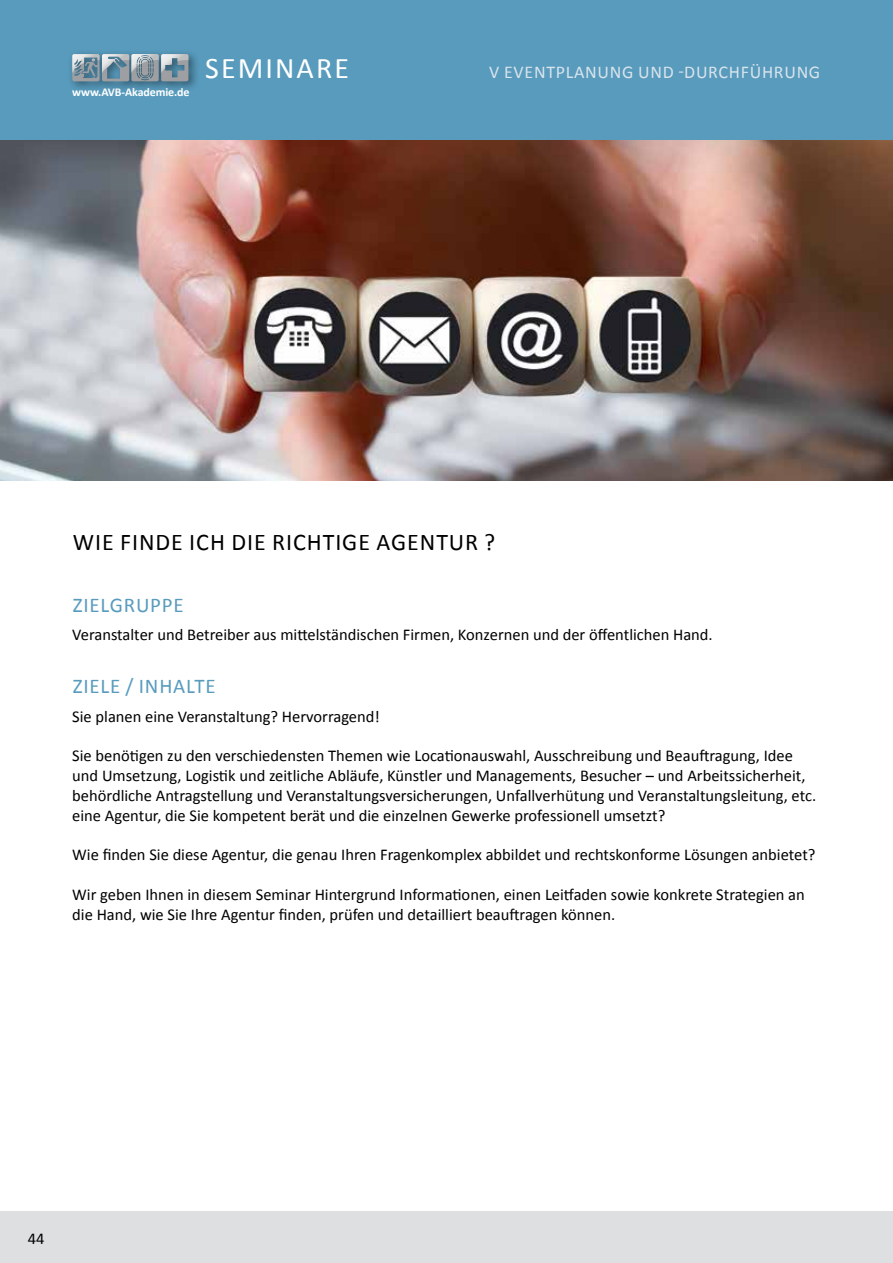
<style>
.page{position:relative;width:893px;height:1263px;background:#fff}
.page>*{position:absolute;margin:0;border:0;box-sizing:border-box;transform-origin:0 0}
.t1{font:30px "Calibri";letter-spacing:.07em;color:#fff}
.t2{font:24px "Calibri";letter-spacing:.04em;color:#000}
.t3{font:21px "Calibri";letter-spacing:.04em;color:#589bbd}
.t4{font:18px "Calibri";color:#dae4ec}
.t5{font:16.5px/19.8px "Calibri";color:#000}
.t6{font:700 12px "Calibri";letter-spacing:-.01em;color:#fff}
</style>
<div class="page">
<div style="left:0;top:0;width:893px;height:140px;background:#589bbd"></div>
<div style="left:0;top:1212px;width:893px;height:51px;background:#dddfe1"></div>
<img style="left:0;top:140px;width:893px;height:340px">
<div style="left:67px;top:49px;width:133px;height:43px;background:#000;opacity:.45"></div>
<svg style="left:72px;top:54px;width:116px;height:27px;background:#90a1aa"></svg>
<p class="t6" style="left:72px;top:85px;width:119px">www.AVB-Akademie.de</p>
<h1 class="t1" style="left:205px;top:49px;width:145px">SEM INARE</h1>
<p class="t4" style="left:489px;top:61px;width:37px">V Eventplanung</p>
<p class="t4" style="left:638px;top:61px;width:8px">und</p>
<p class="t4" style="left:678px;top:61px;width:18px">-dur</p>
<p class="t4" style="left:719px;top:61px;width:23px">chführung</p>
<h2 class="t2" style="left:73px;top:526px;width:55px">Wie finde</h2>
<h2 class="t2" style="left:189px;top:526px;width:54px">ich die</h2>
<h2 class="t2" style="left:272px;top:526px;width:48px">richtige</h2>
<h2 class="t2" style="left:376px;top:526px;width:23px">Agentur</h2>
<h2 class="t2" style="left:484px;top:526px;width:13px">?</h2>
<p class="t3" style="left:73px;top:591px;width:110px">Zielgru ppe</p>
<p class="t5" style="left:72px;top:624px;width:642px">Veranstalter und Betreiber aus mittelständischen Firmen, Konzernen und der öffentlichen Hand.</p>
<p class="t3" style="left:73px;top:673px;width:87px">Ziele / Inha</p>
<p class="t3" style="left:186px;top:673px;width:28px">lte</p>
<p class="t5" style="left:72px;top:706px;width:309px">Sie planen eine Veranstaltung? Hervorragend!</p>
<p class="t5" style="left:72px;top:746px;width:745px">Sie benötigen zu den verschiedensten Themen wie Locationauswahl, Ausschreibung und Beauftragung, Idee und Umsetzung, Logistik und zeitliche Abläufe, Künstler und Managements, Besucher – und Arbeitssicherheit, behördliche Antragstellung und Veranstaltungsversicherungen, Unfallverhütung und Veranstaltungsleitung, etc. eine Agentur, die Sie kompetent berät und die einzelnen Gewerke professionell umsetzt?</p>
<p class="t5" style="left:72px;top:845px;width:745px">Wie finden Sie diese Agentur, die genau Ihren Fragenkomplex abbildet und rechtskonforme Lösungen anbietet?</p>
<p class="t5" style="left:72px;top:884px;width:734px">Wir geben Ihnen in diesem Seminar Hintergrund Informationen, einen Leitfaden sowie konkrete Strategien an die Hand, wie Sie Ihre Agentur finden, prüfen und detailliert beauftragen können.</p>
<p class="t5" style="left:28px;top:1228px;width:18px">44</p>
</div>
